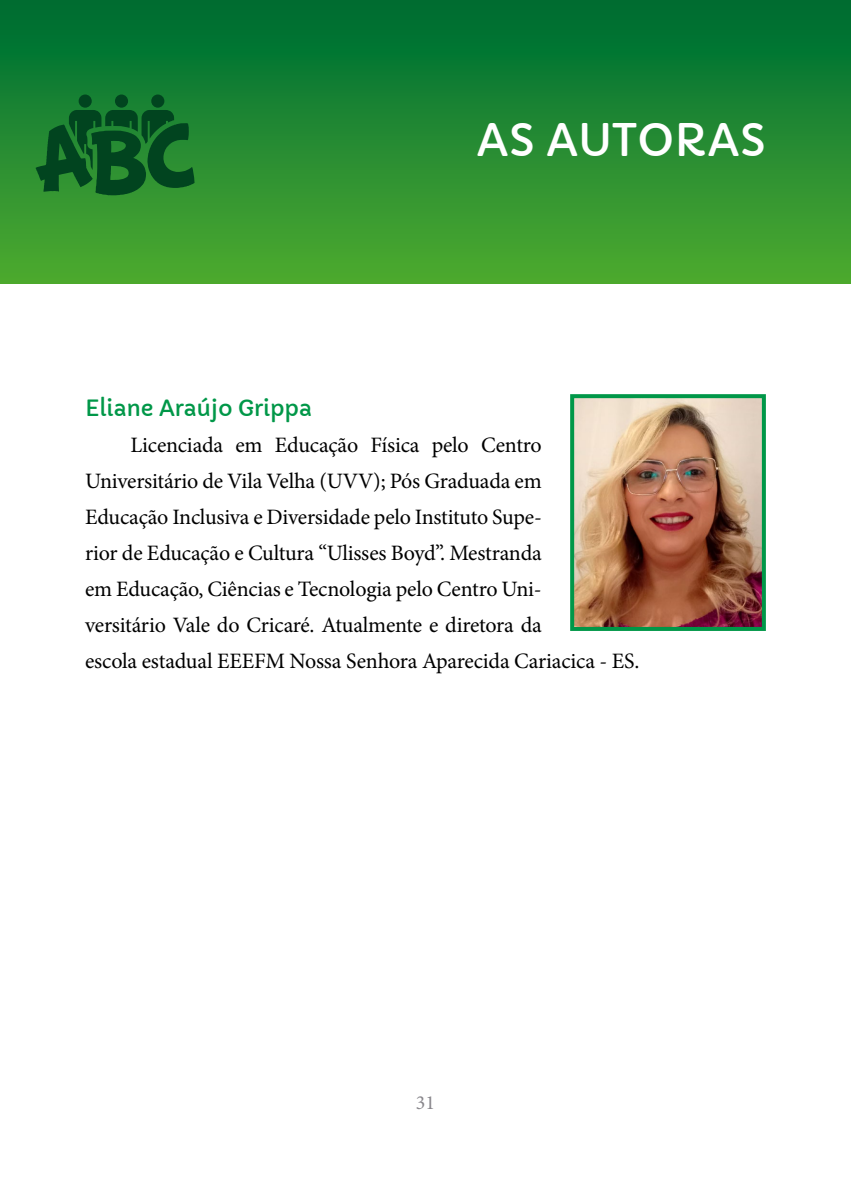
<style>
.page{position:relative;width:851px;height:1191px;background:#fff}
.page>*{position:absolute;margin:0;border:0;box-sizing:border-box;transform-origin:0 0}
.t1{font:44px "Capriola";color:#fff}
.t2{font:22px/36px "Minion Pro";letter-spacing:-.01em;color:#000}
.t3{font:22px "Capriola";letter-spacing:-.01em;color:#009748}
.t4{font:20px "Minion Pro";color:#89878c}
</style>
<div class="page">
<div style="left:0;top:0;width:850px;height:283px;background:linear-gradient(to bottom,#006b33,#4faa30)"></div>
<svg style="left:35px;top:94px;width:159px;height:101px;background:#126628"></svg>
<img style="left:575px;top:399px;width:185px;height:227px">
<div style="left:570px;top:394px;width:195px;height:237px;border:4px solid #009748"></div>
<h1 class="t1" style="left:476px;top:113px;width:291px">AS AUTORAS</h1>
<p class="t3" style="left:85px;top:394px;width:228px">Eliane Araújo Grippa</p>
<p class="t2" style="left:85px;top:426px;width:555px;text-indent:45px">Licenciada em Educação Física pelo Centro Universitário de Vila Velha (UVV); Pós Graduada em<br>Educação Inclusiva e Diversidade pelo Instituto Supe-<br>rior de Educação e Cultura “Ulisses Boyd”. Mestranda<br>em Educação, Ciências e Tecnologia pelo Centro Uni-<br>versitário Vale do Cricaré. Atualmente e diretora da<br>escola estadual EEEFM Nossa Senhora Aparecida Cariacica - ES.</p>
<p class="t4" style="left:416px;top:1088px;width:21px">31</p>
</div>
